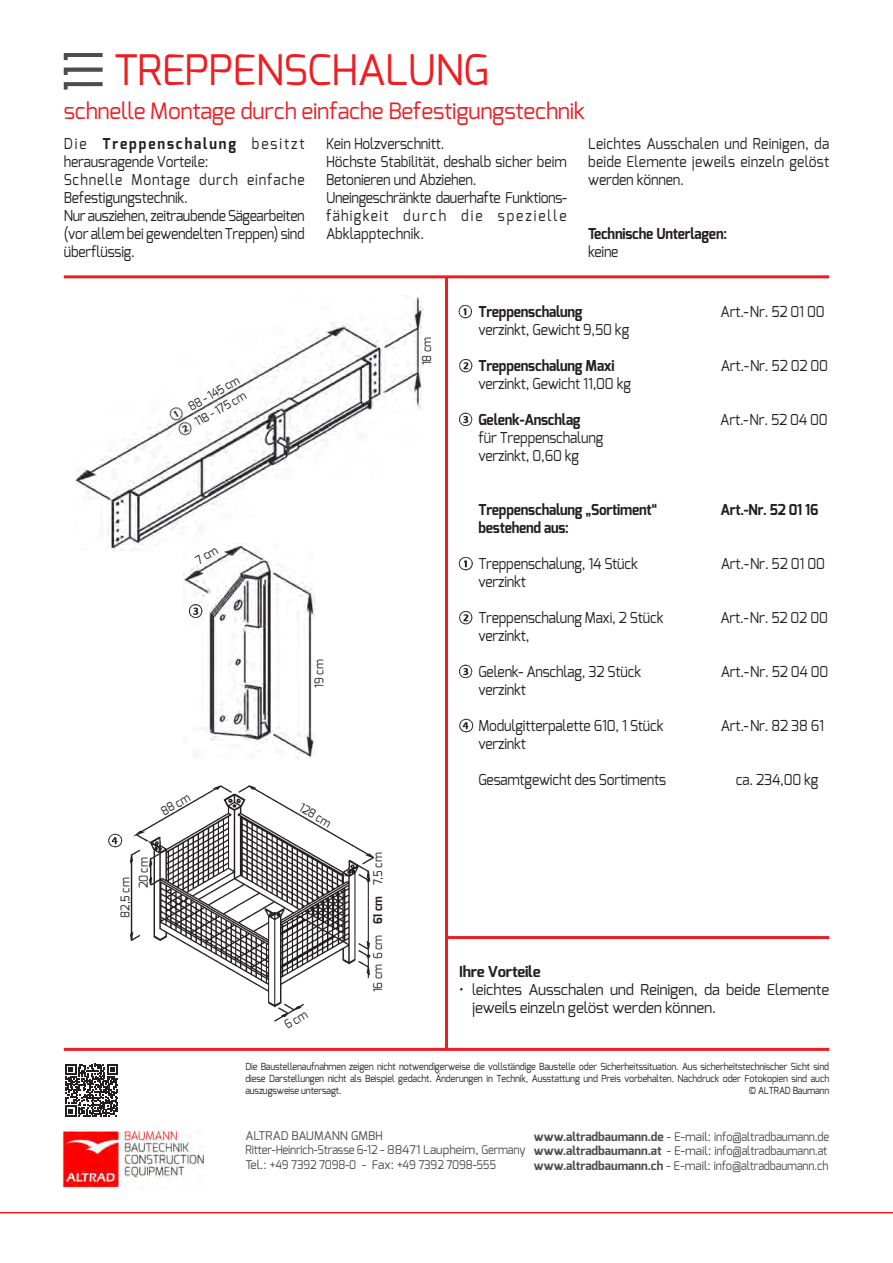
<style>
.page{position:relative;width:893px;height:1263px;background:#fff}
.page>*{position:absolute;margin:0;border:0;box-sizing:border-box;transform-origin:0 0}
.t1{font:42px "Exo";letter-spacing:-.015em;color:#ee1d23}
.t2{font:22.5px "Exo";letter-spacing:-.015em;color:#ee1d23}
.t3{font:15px/18px "Exo";letter-spacing:-.015em;color:#231f20;scale:.92 1}
.t4{font:700 15px "Exo";letter-spacing:-.015em;color:#231f20;scale:.92 1}
.t5{font:15px/18px "Exo";letter-spacing:-.015em;color:#231f20}
.t6{font:700 15px "Exo";letter-spacing:-.015em;color:#231f20}
.t7{font:12px/14.4px "Exo";letter-spacing:-.015em;color:#4b4c4d}
.t8{font:12px/16.5px "Exo";letter-spacing:-.015em;color:#231f20;scale:.92 1}
.t9{font:9.75px/11.7px "Exo";letter-spacing:-.015em;color:#231f20;text-align:justify;scale:.92 1}
.s1{font-weight:700}
</style>
<div class="page">
<hr style="left:0;top:1212px;width:893px;height:1px;background:#ee1d23">
<img style="left:62px;top:1129px;width:141px;height:59px">
<hr style="left:64px;top:275px;width:765px;height:3px;background:#ee1d23">
<hr style="left:445px;top:277px;width:3px;height:772px;background:#ee1d23">
<hr style="left:446px;top:936px;width:383px;height:3px;background:#ee1d23">
<hr style="left:64px;top:1048px;width:765px;height:3px;background:#ee1d23">
<img style="left:63px;top:53px;width:40px;height:37px">
<img style="left:73px;top:296px;width:350px;height:254px">
<img style="left:176px;top:418px;width:20px;height:21px">
<img style="left:167px;top:403px;width:21px;height:21px">
<img style="left:183px;top:543px;width:132px;height:216px">
<img style="left:188px;top:603px;width:15px;height:16px">
<img style="left:129px;top:785px;width:245px;height:237px">
<img style="left:108px;top:833px;width:15px;height:15px">
<img style="left:458px;top:304px;width:14px;height:15px">
<img style="left:459px;top:412px;width:14px;height:15px">
<img style="left:459px;top:359px;width:14px;height:14px">
<img style="left:458px;top:556px;width:15px;height:15px">
<img style="left:459px;top:664px;width:14px;height:15px">
<img style="left:459px;top:611px;width:14px;height:14px">
<img style="left:459px;top:718px;width:14px;height:15px">
<svg style="left:65px;top:1064px;width:53px;height:53px"></svg>
<svg style="left:195px;top:547px;width:24px;height:17px"></svg>
<svg style="left:284px;top:1012px;width:24px;height:10px"></svg>
<h1 class="t1" style="left:114px;top:43px;width:377px">TREPPENSCHALUNG</h1>
<h2 class="t2" style="left:64px;top:97px;width:523px">schnelle Montage durch einfache Befestigungstechnik</h2>
<p class="t3" style="left:64px;top:134px;width:263px">Die <span class="s1">Treppenschalung</span> besitzt herausragende Vorteile:<br>Schnelle Montage durch einfache<br>Befestigungstechnik.<br>Nur ausziehen, zeitraubende Sägearbeiten (vor allem bei gewendelten Treppen) sind überflüssig.</p>
<p class="t3" style="left:326px;top:134px;width:263px">Kein Holzverschnitt.<br>Höchste Stabilität, deshalb sicher beim<br>Betonieren und Abziehen.<br>Uneingeschränkte dauerhafte Funktions&shy;fähigkeit durch die spezielle<br>Abklapptechnik.</p>
<p class="t3" style="left:588px;top:134px;width:264px;text-align:justify">Leichtes Ausschalen und Reinigen, da beide Elemente jeweils einzeln gelöst werden können.</p>
<p class="t4" style="left:588px;top:224px;width:152px">Technische Unterlagen:</p>
<p class="t3" style="left:588px;top:242px;width:34px">keine</p>
<p class="t8" style="left:183px;top:401px;width:66px;rotate:-30deg">88 - 145 cm<br>118 - 175 cm</p>
<p class="t8" style="left:158px;top:805px;width:36px;rotate:-30deg">88 cm</p>
<p class="t8" style="left:116px;top:888px;width:35px;line-height:18.1px;text-indent:-29px;rotate:-90deg">82,5 cm<br>20 cm</p>
<p class="t8" style="left:311px;top:688px;width:32px;rotate:-90deg">19 cm</p>
<p class="t8" style="left:304px;top:799px;width:39px;rotate:30deg">128 cm</p>
<p class="t8" style="left:370px;top:924px;width:79px;rotate:-90deg"><span class="s1">61 cm</span> 7,5 cm</p>
<p class="t8" style="left:369px;top:992px;width:64px;rotate:-90deg">16 cm 6 cm</p>
<p class="t8" style="left:419px;top:365px;width:32px;rotate:-90deg">18 cm</p>
<p class="t4" style="left:478px;top:302px;width:115px">Treppenschalung</p>
<p class="t3" style="left:721px;top:302px;width:115px">Art.-Nr. 52 01 00</p>
<p class="t3" style="left:478px;top:320px;width:166px">verzinkt, Gewicht 9,50 kg</p>
<p class="t4" style="left:478px;top:356px;width:150px">Treppenschalung Maxi</p>
<p class="t3" style="left:721px;top:356px;width:118px">Art.-Nr. 52 02 00</p>
<p class="t3" style="left:478px;top:374px;width:167px">verzinkt, Gewicht 11,00 kg</p>
<p class="t4" style="left:478px;top:410px;width:113px">Gelenk-Anschlag</p>
<p class="t3" style="left:720px;top:410px;width:118px">Art.-Nr. 52 04 00</p>
<p class="t3" style="left:478px;top:428px;width:137px">für Treppenschalung verzinkt, 0,60 kg</p>
<p class="t4" style="left:478px;top:500px;width:196px">Treppenschalung „Sortiment“</p>
<p class="t4" style="left:721px;top:500px;width:108px">Art.-Nr. 52 01 16</p>
<p class="t4" style="left:478px;top:518px;width:100px">bestehend aus:</p>
<p class="t3" style="left:478px;top:554px;width:175px">Treppenschalung, 14 Stück</p>
<p class="t3" style="left:721px;top:554px;width:115px">Art.-Nr. 52 01 00</p>
<p class="t3" style="left:478px;top:572px;width:53px">verzinkt</p>
<p class="t3" style="left:478px;top:608px;width:203px">Treppenschalung Maxi, 2 Stück</p>
<p class="t3" style="left:721px;top:608px;width:118px">Art.-Nr. 52 02 00</p>
<p class="t3" style="left:478px;top:626px;width:57px">verzinkt,</p>
<p class="t3" style="left:478px;top:662px;width:179px">Gelenk- Anschlag, 32 Stück</p>
<p class="t3" style="left:721px;top:662px;width:118px">Art.-Nr. 52 04 00</p>
<p class="t3" style="left:478px;top:680px;width:53px">verzinkt</p>
<p class="t3" style="left:478px;top:716px;width:203px">Modulgitterpalette 610, 1 Stück</p>
<p class="t3" style="left:721px;top:716px;width:114px">Art.-Nr. 82 38 61</p>
<p class="t3" style="left:478px;top:734px;width:53px">verzinkt</p>
<p class="t3" style="left:478px;top:770px;width:205px">Gesamtgewicht des Sortiments</p>
<p class="t3" style="left:736px;top:770px;width:91px">ca. 234,00 kg</p>
<p class="t6" style="left:459px;top:961px;width:83px">Ihre Vorteile</p>
<p class="t5" style="left:472px;top:980px;width:359px;text-indent:-13px">• leichtes Ausschalen und Reinigen, da beide Elemente jeweils einzeln gelöst werden können.</p>
<p class="t9" style="left:245px;top:1061px;width:636px">Die Baustellenaufnahmen zeigen nicht notwendigerweise die vollständige Baustelle oder Sicherheitssituation. Aus sicherheitstechnischer Sicht sind diese Darstellungen nicht als Beispiel gedacht. Änderungen in Technik, Ausstattung und Preis vorbehalten. Nachdruck oder Fotokopien sind auch auszugsweise untersagt.</p>
<p class="t9" style="left:749px;top:1084px;width:89px">© ALTRAD Baumann</p>
<p class="t7" style="left:245px;top:1128px;width:282px">ALTRAD BAUMANN GMBH<br>Ritter-Heinrich-Strasse 6-12 - 88471 Laupheim, Germany<br>Tel.: +49 7392 7098-0 - Fax: +49 7392 7098-555</p>
<p class="t7" style="left:534px;top:1129px;width:297px"><span class="s1">www.altradbaumann.de</span> - E-mail: info@altradbaumann.de <span class="s1">www.altradbaumann.at</span> - E-mail: info@altradbaumann.at <span class="s1">www.altradbaumann.ch</span> - E-mail: info@altradbaumann.ch</p>
</div>
